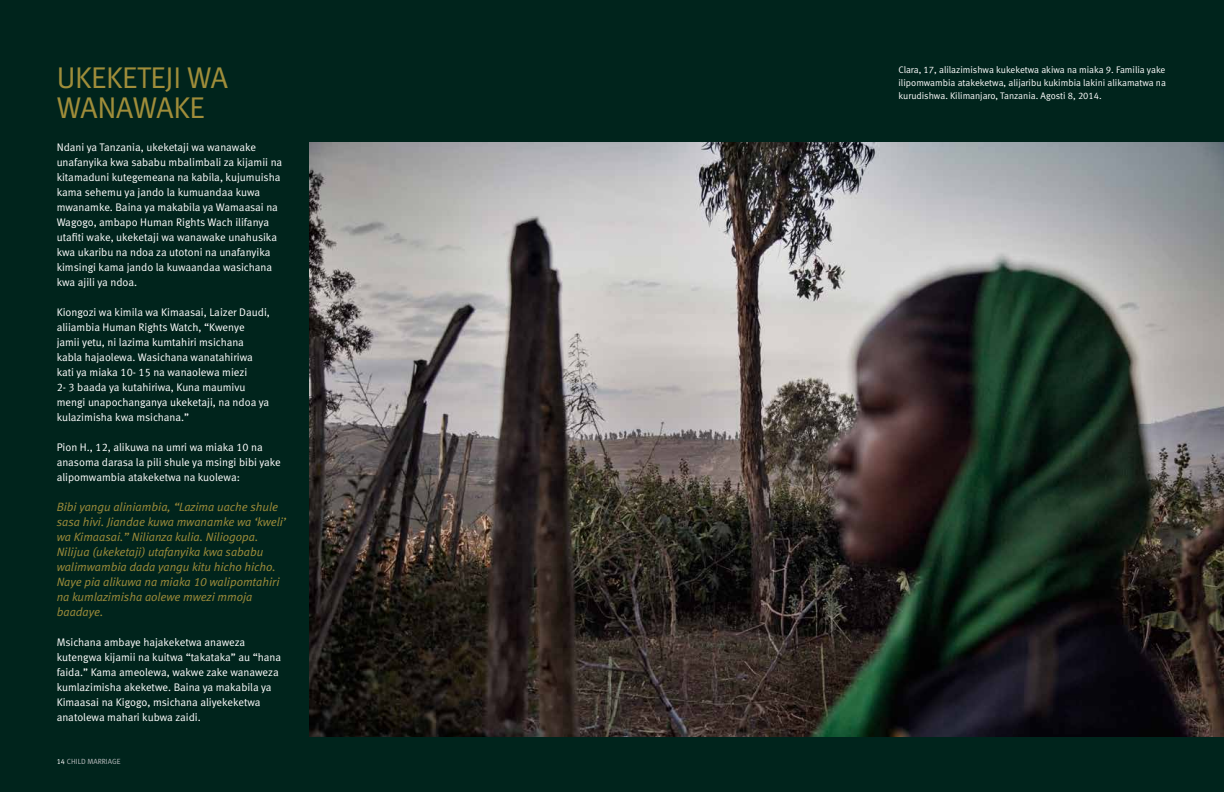
<style>
.page{position:relative;width:1224px;height:792px;background:#00241c}
.page>*{position:absolute;margin:0;border:0;box-sizing:border-box;transform-origin:0 0}
.t1{font:30px "Meta Normal LF";color:#a08d3a}
.t2{font:italic 12px/15px "Meta Normal LF";color:#a08d3a}
.t3{font:11px/15px "Meta Normal LF";color:#fff}
.t4{font:9.5px/13px "Meta Normal LF";color:#fff;text-align:justify}
.t5{font:7.5px "Meta Normal LF";color:#bcbec0}
.s1{color:#fff}
</style>
<div class="page">
<img style="left:309px;top:142px;width:915px;height:595px">
<h1 class="t1" style="left:57px;top:60px;width:15px">UKEKETEJI</h1>
<h1 class="t1" style="left:187px;top:60px;width:22px">WA</h1>
<h1 class="t1" style="left:57px;top:90px;width:20px">WANAWAKE</h1>
<p class="t3" style="left:57px;top:140px;width:227px">N dani ya Tanzania, ukeketaji wa wanawake unafanyika kwa sababu mbalimbali za kijamii na kitamaduni kutegemeana na kabila, kujumuisha kama sehemu ya jando la kumuandaa kuwa mwanamke. Baina ya makabila ya Wamaasai na Wagogo, ambapo H uman Rights Wach ilifanya utafiti wake, ukeketaji wa wanawake unahusika kwa ukaribu na ndoa za utotoni na unafanyika kimsingi kama jando la kuwaandaa wasichana kwa ajili ya ndoa.</p>
<p class="t3" style="left:57px;top:305px;width:215px">Kiongozi wa kimila wa Kimaasai, Laizer Daudi, aliiambia H uman Rights Watch, “Kwenye jamii yetu, ni lazima kumtahiri msichana kabla hajaolewa. Wasichana wanatahiriwa kati ya miaka 10- 15 na wanaolewa miezi<br>2- 3 baada ya kutahiriwa, Kuna maumivu mengi unapochanganya ukeketaji, na ndoa ya kulazimisha kwa msichana.”</p>
<p class="t3" style="left:57px;top:440px;width:226px">Pion H ., 12, alikuwa na umri wa miaka 10 na anasoma darasa la pili shule ya msingi bibi yake alipomwambia atakeketwa na kuolewa:</p>
<p class="t2" style="left:57px;top:499px;width:231px">Bibi yangu aliniambia, “Lazima uache shule sasa hivi. Jiandae kuwa mwanamke wa ‘kweli’ wa Kimaasai.” Nilianza kulia. Niliogopa.<br>Nilijua (ukeketaji) utafanyika kwa sababu walimwambia dada yangu kitu hicho hicho.<br>Naye pia alikuwa na miaka 10 walipomtahiri na kumlazimisha aolewe mwezi mmoja baadaye.</p>
<p class="t3" style="left:57px;top:635px;width:226px">Msichana ambaye hajakeketwa anaweza kutengwa kijamii na kuitwa “takataka” au “hana faida.” Kama ameolewa, wakwe zake wanaweza kumlazimisha akeketwe. Baina ya makabila ya Kimaasai na Kigogo, msichana aliyekeketwa anatolewa mahari kubwa zaidi.</p>
<p class="t5" style="left:57px;top:757px;width:15px"><span class="s1">14</span> CHILD</p>
<p class="t5" style="left:88px;top:757px;width:11px">MARRIAGE</p>
<p class="t4" style="left:899px;top:63px;width:269px">Clara, 17, alilazimishwa kukeketwa akiwa na miaka 9. Familia yake ilipomwambia atakeketwa, alijaribu kukimbia lakini alikamatwa na kurudishwa. Kilimanjaro, Tanzania. Agosti 8, 2014.</p>
</div>
